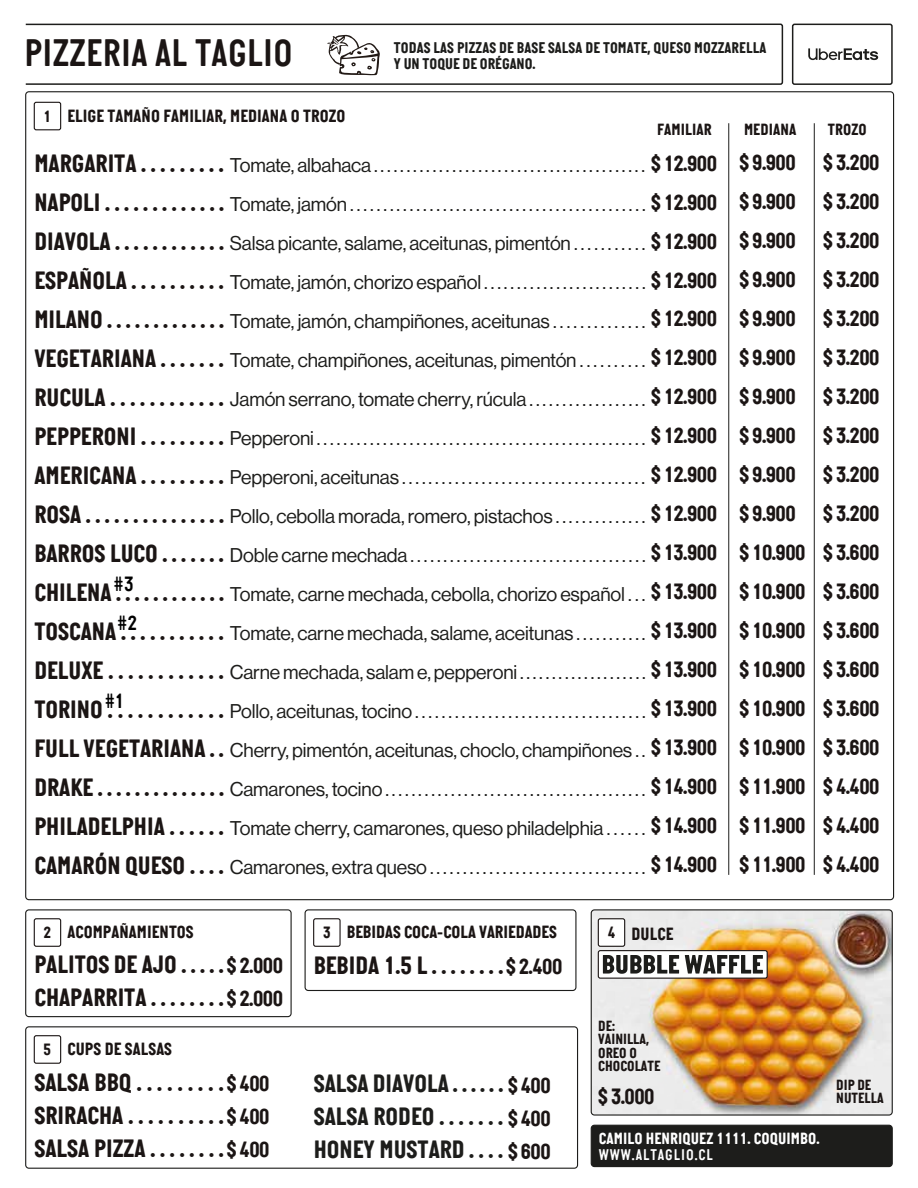
<style>
.page{position:relative;width:918px;height:1188px;background:#fff}
.page>*{position:absolute;margin:0;border:0;box-sizing:border-box;transform-origin:0 0}
.t1{font:600 39px "Burger&Sauce";letter-spacing:.01em;color:#1b1514}
.t2{font:700 25.5px/39px "Burger&Sauce";color:#1b1514;text-align:justify}
.t3{font:700 25.5px/33px "Burger&Sauce";color:#1d1d1b;text-align:justify}
.t4{font:700 22.5px/39px "Burger&Sauce";letter-spacing:-.025em;color:#1b1514;text-align:justify}
.t5{font:600 21px "Burger&Sauce";color:#000}
.t6{font:19.5px/39px "Neue Haas Display";letter-spacing:-.005em;color:#1d1d1b;text-align:justify}
.t7{font:700 18px "Burger&Sauce";letter-spacing:.005em;color:#1b1514}
.t8{font:700 16.65px "Burger&Sauce";color:#1b1514}
.t9{font:700 16.5px "Burger&Sauce";letter-spacing:.005em;color:#fff}
.t10{font:700 16.5px "Burger&Sauce";letter-spacing:.005em;color:#1b1514}
.t11{font:700 15.75px/16.5px "Burger&Sauce";letter-spacing:.005em;color:#1d1d1b}
.t12{font:600 15.75px "Burger&Sauce";letter-spacing:.06em;color:#fff}
.t13{font:700 15px/13.5px "Burger&Sauce";color:#1b1514}
.s1{font-size:16.65px}
.s2{font-size:22.5px}
</style>
<div class="page">
<div style="left:591px;top:910px;width:24px;height:205px;background:#ececec"></div>
<img style="left:615px;top:911px;width:276px;height:203px">
<div style="left:34px;top:102px;width:27px;height:28px;border:1px solid #1b1514;border-radius:2px"></div>
<div style="left:34px;top:918px;width:27px;height:29px;border:1px solid #1b1514;border-radius:2px"></div>
<div style="left:792px;top:24px;width:101px;height:61px;border:2px solid #1d1d1b;border-radius:2px"></div>
<svg style="left:808px;top:48px;width:70px;height:12px"></svg>
<div style="left:25px;top:909px;width:267px;height:108px;border:1px solid #1d1d1b;border-radius:3px"></div>
<div style="left:34px;top:1035px;width:27px;height:29px;border:1px solid #1b1514;border-radius:2px"></div>
<div style="left:25px;top:1026px;width:553px;height:143px;border:1px solid #1d1d1b;border-radius:3px"></div>
<div style="left:598px;top:951px;width:169px;height:27px;background:#fff;border-radius:2px"></div>
<div style="left:598px;top:950px;width:170px;height:29px;border:1px solid #1b1514;border-radius:2px"></div>
<div style="left:598px;top:919px;width:27px;height:27px;background:#fff;border-radius:2px"></div>
<div style="left:598px;top:918px;width:27px;height:29px;border:1px solid #1b1514;border-radius:2px"></div>
<div style="left:591px;top:909px;width:302px;height:207px;border:1px solid #1d1d1b;border-radius:3px"></div>
<div style="left:591px;top:1125px;width:301px;height:42px;background:#1d1d1b;border-radius:3px"></div>
<div style="left:591px;top:1125px;width:302px;height:42px;border:1px solid #1d1d1b;border-radius:3px"></div>
<div style="left:313px;top:918px;width:28px;height:29px;border:1px solid #1b1514;border-radius:2px"></div>
<div style="left:305px;top:909px;width:271px;height:82px;border:1px solid #1d1d1b;border-radius:3px"></div>
<hr style="left:729px;top:123px;width:1px;height:752px;background:#1d1d1b">
<hr style="left:814px;top:123px;width:1px;height:752px;background:#1d1d1b">
<svg style="left:603px;top:955px;width:76px;height:19px"></svg>
<svg style="left:685px;top:955px;width:78px;height:19px"></svg>
<svg style="left:25px;top:23px;width:759px;height:62px"></svg>
<h1 class="t1" style="left:24px;top:32px;width:270px">PIZZERIA AL TAGLIO</h1>
<p class="t11" style="left:394px;top:39px;width:374px">TODAS LAS PIZZAS DE BASE SALSA DE TOMATE, QUESO MOZZARELLA<br>Y UN TOQUE DE ORÉGANO.</p>
<p class="t7" style="left:67px;top:106px;width:280px">ELIGE TAMAÑO FAMILIAR, MEDIANA O TROZO</p>
<p class="t8" style="left:44px;top:107px;width:9px">1</p>
<p class="t10" style="left:657px;top:121px;width:56px">FAMILIAR</p>
<p class="t10" style="left:744px;top:121px;width:54px">MEDIANA</p>
<p class="t10" style="left:828px;top:121px;width:40px">TROZO</p>
<p class="t4" style="left:651px;top:143px;width:68px">$ 12.900 $ 12.900 $ 12.900 $ 12.900 $ 12.900 $ 12.900 $ 12.900 $ 12.900 $ 12.900 $ 12.900 $ 13.900 $ 13.900 $ 13.900 $ 13.900 $ 13.900 $ 13.900 $ 14.900 $ 14.900 $ 14.900</p>
<p class="t4" style="left:739px;top:143px;width:68px;text-align:left">$ 9.900 $ 9.900 $ 9.900 $ 9.900 $ 9.900 $ 9.900 $ 9.900 $ 9.900 $ 9.900 $ 9.900 $ 10.900 $ 10.900 $ 10.900 $ 10.900 $ 10.900 $ 10.900 $ 11.900 $ 11.900 $ 11.900</p>
<p class="t4" style="left:823px;top:143px;width:58px">$ 3.200 $ 3.200 $ 3.200 $ 3.200 $ 3.200 $ 3.200 $ 3.200 $ 3.200 $ 3.200 $ 3.200 $ 3.600 $ 3.600 $ 3.600 $ 3.600 $ 3.600 $ 3.600 $ 4.400 $ 4.400 $ 4.400</p>
<p class="t2" style="left:34px;top:144px;width:191px">MARGARITA.........<br>NAPOLI . . . . . . . . . . . . .<br>DIAVOLA............<br>ESPAÑOLA..........<br>MILANO.............<br>VEGETARIANA . . . . . . .<br>RUCULA............<br>PEPPERONI.........<br>AMERICANA.........<br>ROSA . . . . . . . . . . . . . . .<br>BARROSLUCO.......<br>CHILENA............<br>TOSCANA...........<br>DELUXE............<br>TORINO............<br>FULL VEGETARIANA . .<br>DRAKE..............<br>PHILADELPHIA . . . . . .<br>CAMARÓN QUESO . . . .</p>
<p class="t6" style="left:230px;top:146px;width:417px">Tomate, albahaca . . . . . . . . . . . . . . . . . . . . . . . . . . . . . . . . . . . . . . . . . .<br>Tomate,jamón.............................................<br>Salsa picante, salame, aceitunas, pimentón . . . . . . . . . . .<br>Tomate,jamón,chorizoespañol.........................<br>Tomate, jamón, champiñones, aceitunas . . . . . . . . . . . . . .<br>Tomate, champiñones, aceitunas, pimentón . . . . . . . . . .<br>Jamón serrano, tomate cherry, rúcula . . . . . . . . . . . . . . . . . .<br>Pepperoni..................................................<br>Pepperoni,aceitunas.....................................<br>Pollo, cebolla morada, romero, pistachos . . . . . . . . . . . . . .<br>Doblecarnemechada................................... .<br>Tomate, carne mechada, cebolla, chorizo español . . .<br>Tomate, carne mechada, salame, aceitunas . . . . . . . . . . .<br>Carnemechada,salame,pepperoni....................<br>Pollo,aceitunas,tocino...................................<br>Cherry, pimentón, aceitunas, choclo, champiñones . .<br>Camarones,tocino........................................<br>Tomate cherry, camarones, queso philadelphia . . . . . .<br>Camarones,extraqueso................................ .</p>
<p class="t5" style="left:114px;top:573px;width:21px">#3</p>
<p class="t5" style="left:117px;top:611px;width:21px">#2</p>
<p class="t5" style="left:105px;top:690px;width:21px">#1</p>
<p class="t7" style="left:44px;top:923px;width:152px"><span class="s1">2</span> ACOMPAÑAMIENTOS</p>
<p class="t7" style="left:323px;top:923px;width:236px"><span class="s1">3</span> BEBIDAS COCA-COLA VARIEDADES</p>
<p class="t8" style="left:608px;top:923px;width:9px">4</p>
<h2 class="t2" style="left:34px;top:948px;width:191px;line-height:33px">PALITOS DE AJO . . . . .<br>CHAPARRITA . . . . . . . .</h2>
<h2 class="t2" style="left:314px;top:945px;width:250px">BEBIDA 1.5 L . . . . . . . . <span class="s2">$ 2.400</span></h2>
<p class="t4" style="left:227px;top:949px;width:58px;line-height:33px">$ 2.000 $ 2.000</p>
<p class="t7" style="left:631px;top:924px;width:43px">DULCE</p>
<p class="t7" style="left:44px;top:1040px;width:130px"><span class="s1">5</span> CUPS DE SALSAS</p>
<h2 class="t2" style="left:34px;top:1065px;width:191px;line-height:33px">SALSABBQ.........<br>SRIRACHA..........<br>SALSAPIZZA........</h2>
<p class="t4" style="left:227px;top:1066px;width:44px;line-height:33px">$ 400 $ 400 $ 400</p>
<h2 class="t3" style="left:314px;top:1067px;width:191px">SALSA DIAVOLA . . . . . .<br>SALSARODEO.......<br>HONEY MUSTARD . . . .</h2>
<p class="t4" style="left:508px;top:1069px;width:44px;line-height:33px">$ 400 $ 400 $ 600</p>
<p class="t13" style="left:598px;top:1019px;width:64px">DE:<br>VAINILLA,<br>OREO O<br>CHOCOLATE</p>
<p class="t4" style="left:598px;top:1077px;width:58px">$ 3.000</p>
<p class="t9" style="left:599px;top:1129px;width:222px">CAMILO HENRIQUEZ 1111. COQUIMBO.</p>
<p class="t12" style="left:599px;top:1146px;width:116px">WWW.ALTAGLIO.CL</p>
<p class="t13" style="left:836px;top:1078px;width:49px">DIP DE<br>NUTELLA</p>
</div>
